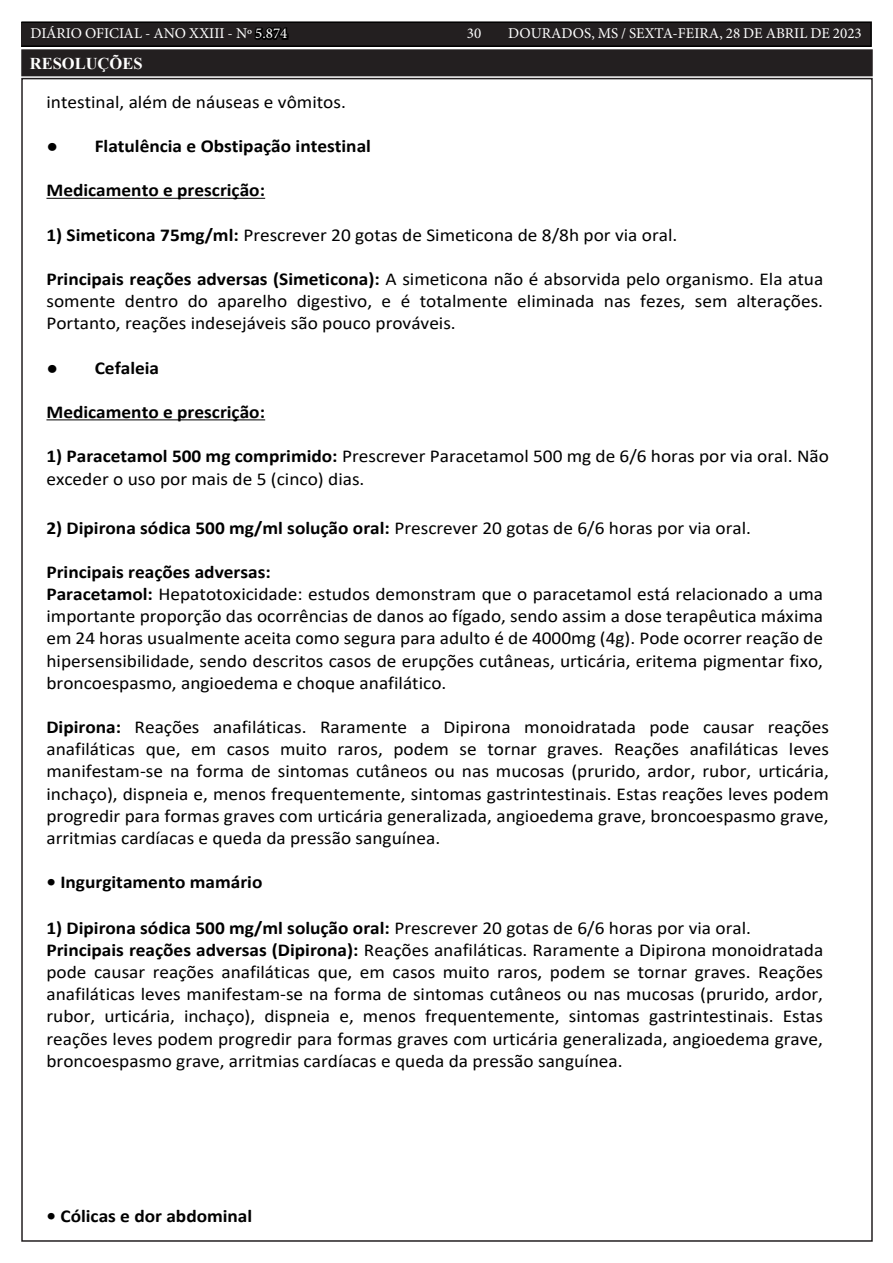
<style>
.page{position:relative;width:893px;height:1263px;background:#fff}
.page>*{position:absolute;margin:0;border:0;box-sizing:border-box;transform-origin:0 0}
.t1{font:18.15px/22.2px "Calibri";color:#000;scale:1.07 1}
.t2{font:700 18.15px "Calibri";color:#000;scale:1.07 1}
.t3{font:700 16.5px "Times New Roman";color:#fff}
.t4{font:15px "Minion Pro";color:#fff}
.s1{color:#000}
.s2{font-weight:700}
</style>
<div class="page">
<div style="left:21px;top:22px;width:850px;height:24px;background:#231f20"></div>
<div style="left:21px;top:21px;width:851px;height:26px;border:2px solid #000"></div>
<div style="left:23px;top:51px;width:848px;height:23px;background:#231f20"></div>
<div style="left:21px;top:49px;width:852px;height:27px;border:4px solid #231f20"></div>
<hr style="left:46px;top:198px;width:219px;height:1px;background:#000">
<hr style="left:46px;top:419px;width:219px;height:1px;background:#000">
<p class="t4" style="left:31px;top:24px;width:258px">DIÁRIO OFICIAL - ANO XXIII - Nº <span class="s1">5.874</span></p>
<p class="t4" style="left:467px;top:24px;width:16px">30</p>
<p class="t4" style="left:508px;top:24px;width:355px">DOURADOS, MS / SEXTA-FEIRA, 28 DE ABRIL DE 2023</p>
<p class="t3" style="left:30px;top:52px;width:114px">RESOLUÇÕES</p>
<p class="t1" style="left:46px;top:90px;width:281px">intestinal, além de náuseas e vômitos.</p>
<p class="t2" style="left:46px;top:133px;width:305px">● Flatulência e Obstipação intestinal</p>
<p class="t2" style="left:46px;top:178px;width:206px">Medicamento e prescrição:</p>
<p class="t1" style="left:46px;top:223px;width:591px"><span class="s2">1) Simeticona 75mg/ml:</span> Prescrever 20 gotas de Simeticona de 8/8h por via oral.</p>
<p class="t1" style="left:46px;top:267px;width:727px;text-align:justify"><span class="s2">Principais reações adversas (Simeticona):</span> A simeticona não é absorvida pelo organismo. Ela atua somente dentro do aparelho digestivo, e é totalmente eliminada nas fezes, sem alterações.<br>Portanto, reações indesejáveis são pouco prováveis.</p>
<p class="t2" style="left:46px;top:355px;width:107px">● Cefaleia</p>
<p class="t2" style="left:46px;top:399px;width:206px">Medicamento e prescrição:</p>
<p class="t1" style="left:46px;top:445px;width:733px"><span class="s2">1) Paracetamol 500 mg comprimido:</span> Prescrever Paracetamol 500 mg de 6/6 horas por via oral. Não exceder o uso por mais de 5 (cinco) dias.</p>
<p class="t1" style="left:46px;top:516px;width:660px"><span class="s2">2) Dipirona sódica 500 mg/ml solução oral:</span> Prescrever 20 gotas de 6/6 horas por via oral.</p>
<p class="t1" style="left:46px;top:560px;width:727px"><span class="s2">Principais reações adversas:<br>Paracetamol:</span> Hepatotoxicidade: estudos demonstram que o paracetamol está relacionado a uma importante proporção das ocorrências de danos ao fígado, sendo assim a dose terapêutica máxima em 24 horas usualmente aceita como segura para adulto é de 4000mg (4g). Pode ocorrer reação de hipersensibilidade, sendo descritos casos de erupções cutâneas, urticária, eritema pigmentar fixo, broncoespasmo, angioedema e choque anafilático.</p>
<p class="t1" style="left:46px;top:715px;width:733px;text-align:justify"><span class="s2">Dipirona:</span> Reações anafiláticas. Raramente a Dipirona monoidratada pode causar reações anafiláticas que, em casos muito raros, podem se tornar graves. Reações anafiláticas leves manifestam-se na forma de sintomas cutâneos ou nas mucosas (prurido, ardor, rubor, urticária, inchaço), dispneia e, menos frequentemente, sintomas gastrintestinais. Estas reações leves podem progredir para formas graves com urticária generalizada, angioedema grave, broncoespasmo grave, arritmias cardíacas e queda da pressão sanguínea.</p>
<p class="t2" style="left:46px;top:869px;width:203px">• Ingurgitamento mamário</p>
<p class="t1" style="left:46px;top:916px;width:727px"><span class="s2">1) Dipirona sódica 500 mg/ml solução oral:</span> Prescrever 20 gotas de 6/6 horas por via oral.<br><span class="s2">Principais reações adversas (Dipirona):</span> Reações anafiláticas. Raramente a Dipirona monoidratada pode causar reações anafiláticas que, em casos muito raros, podem se tornar graves. Reações anafiláticas leves manifestam-se na forma de sintomas cutâneos ou nas mucosas (prurido, ardor, rubor, urticária, inchaço), dispneia e, menos frequentemente, sintomas gastrintestinais. Estas reações leves podem progredir para formas graves com urticária generalizada, angioedema grave, broncoespasmo grave, arritmias cardíacas e queda da pressão sanguínea.</p>
<p class="t2" style="left:46px;top:1203px;width:194px">• Cólicas e dor abdominal</p>
</div>
